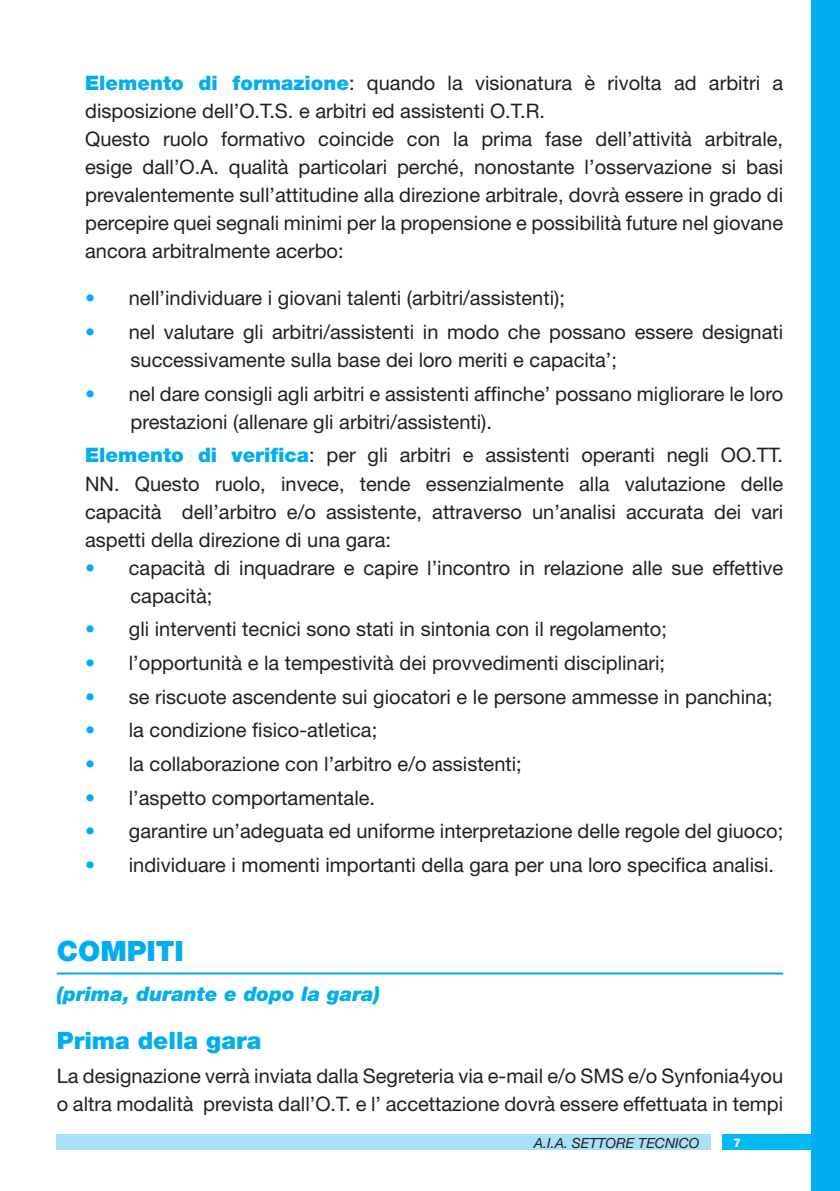
<style>
.page{position:relative;width:840px;height:1191px;background:#fff}
.page>*{position:absolute;margin:0;border:0;box-sizing:border-box;transform-origin:0 0}
.t1{font:900 28px "Helvetica Neue";color:#00aeef}
.t2{font:900 24px "Helvetica Neue";color:#00aeef}
.t3{font:20px/28px "Helvetica Neue";color:#231f20}
.t4{font:italic 900 20px "Helvetica Neue";color:#00aeef}
.t5{font:italic 14px "Helvetica Neue";color:#231f20}
.t6{font:800 12px "Helvetica Neue";color:#fff}
.s1{font-weight:900;color:#00aeef}
.s2{color:#00aeef}
</style>
<div class="page">
<hr style="left:57px;top:972px;width:725px;height:2px;background:#00aeef">
<div style="left:57px;top:1134px;width:653px;height:15px;background:#aae0f9"></div>
<div style="left:721px;top:1134px;width:118px;height:15px;background:#00baf1"></div>
<div style="left:811px;top:0;width:28px;height:1191px;background:#00aeef"></div>
<p class="t3" style="left:85px;top:68px;width:699px"><span class="s1">Elemento di formazione</span>: quando la visionatura è rivolta ad arbitri a disposizione dell’O.T.S. e arbitri ed assistenti O.T.R.<br>Questo ruolo formativo coincide con la prima fase dell’attività arbitrale, esige dall’O.A. qualità particolari perché, nonostante l’osservazione si basi prevalentemente sull’attitudine alla direzione arbitrale, dovrà essere in grado di percepire quei segnali minimi per la propensione e possibilità future nel giovane ancora arbitralmente acerbo:</p>
<p class="t3" style="left:85px;top:284px;width:481px"><span class="s2">•</span> nell’individuare i giovani talenti (arbitri/assistenti);</p>
<p class="t3" style="left:130px;top:318px;width:654px;text-indent:-45px"><span class="s2">•</span> nel valutare gli arbitri/assistenti in modo che possano essere designati successivamente sulla base dei loro meriti e capacita’;</p>
<p class="t3" style="left:130px;top:379px;width:653px;text-indent:-45px"><span class="s2">•</span> nel dare consigli agli arbitri e assistenti affinche’ possano migliorare le loro prestazioni (allenare gli arbitri/assistenti).</p>
<p class="t3" style="left:85px;top:441px;width:699px;text-align:justify"><span class="s1">Elemento di verifica</span>: per gli arbitri e assistenti operanti negli OO.TT.<br>NN. Questo ruolo, invece, tende essenzialmente alla valutazione delle capacità dell’arbitro e/o assistente, attraverso un’analisi accurata dei vari aspetti della direzione di una gara:</p>
<p class="t3" style="left:130px;top:553px;width:653px;text-indent:-45px"><span class="s2">•</span> capacità di inquadrare e capire l’incontro in relazione alle sue effettive capacità;</p>
<p class="t3" style="left:85px;top:615px;width:583px"><span class="s2">•</span> gli interventi tecnici sono stati in sintonia con il regolamento;</p>
<p class="t3" style="left:85px;top:648px;width:581px"><span class="s2">•</span> l’opportunità e la tempestività dei provvedimenti disciplinari;</p>
<p class="t3" style="left:85px;top:682px;width:688px"><span class="s2">•</span> se riscuote ascendente sui giocatori e le persone ammesse in panchina;</p>
<p class="t3" style="left:85px;top:716px;width:293px"><span class="s2">•</span> la condizione fisico-atletica;</p>
<p class="t3" style="left:85px;top:749px;width:438px"><span class="s2">•</span> la collaborazione con l’arbitro e/o assistenti;</p>
<p class="t3" style="left:85px;top:783px;width:291px"><span class="s2">•</span> l’aspetto comportamentale.</p>
<p class="t3" style="left:85px;top:817px;width:699px"><span class="s2">•</span> garantire un’adeguata ed uniforme interpretazione delle regole del giuoco;</p>
<p class="t3" style="left:85px;top:850px;width:690px"><span class="s2">•</span> individuare i momenti importanti della gara per una loro specifica analisi.</p>
<h1 class="t1" style="left:57px;top:934px;width:129px">COMPITI</h1>
<p class="t4" style="left:57px;top:981px;width:325px">(prima, durante e dopo la gara)</p>
<p class="t2" style="left:57px;top:1026px;width:206px">Prima della gara</p>
<p class="t3" style="left:57px;top:1061px;width:727px">La designazione verrà inviata dalla Segreteria via e-mail e/o SMS e/o Synfonia4you o altra modalità prevista dall’O.T. e l’ accettazione dovrà essere effettuata in tempi</p>
<p class="t5" style="left:533px;top:1134px;width:167px">A.I.A. SETTORE TECNICO</p>
<p class="t6" style="left:733px;top:1135px;width:9px">7</p>
</div>
